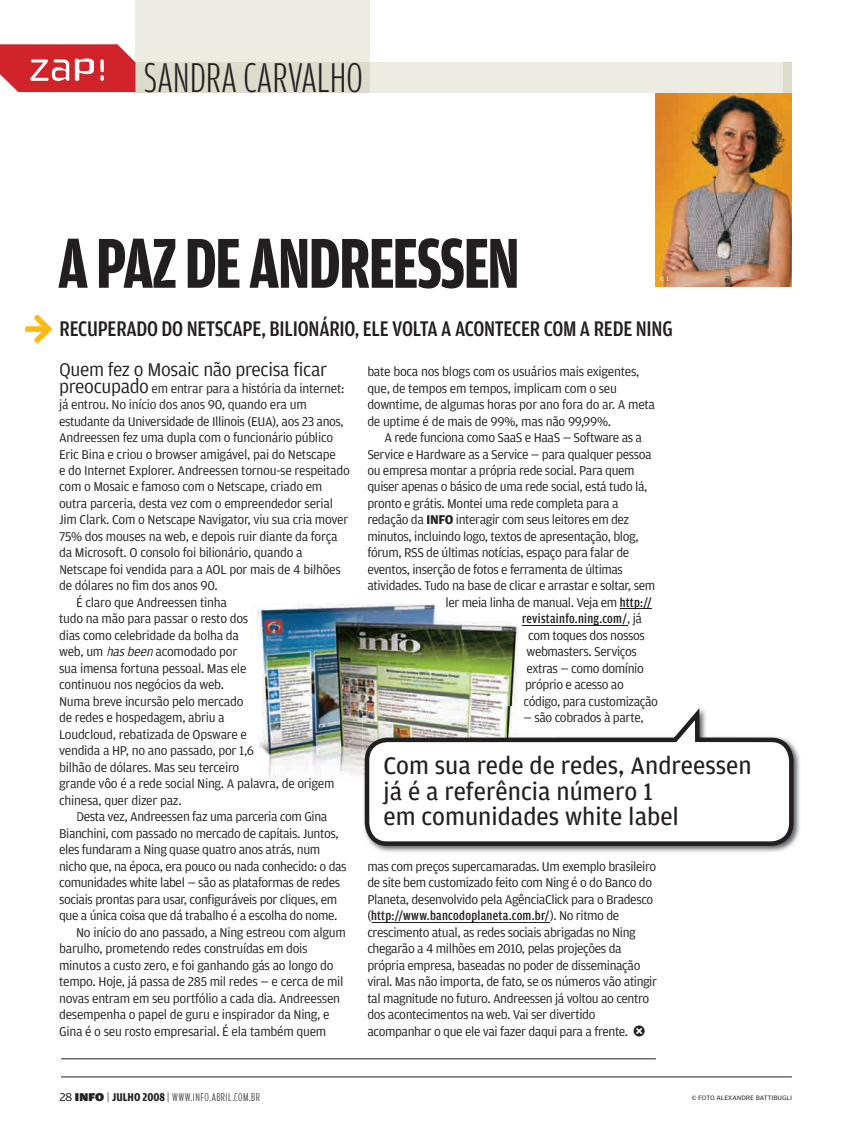
<style>
.page{position:relative;width:857px;height:1128px;background:#fff}
.page>*{position:absolute;margin:0;border:0;box-sizing:border-box;transform-origin:0 0}
.t1{font:700 75px "Amplitude Comp";letter-spacing:-.02em;color:#231f20}
.t2{font:54.3px "Clicker Expert";color:#fcb914}
.t3{font:300 44.25px "Amplitude Comp";color:#231f20}
.t4{font:25.5px/25.5px "Amplitude";color:#231f20}
.t5{font:500 22.5px "Amplitude Cond";letter-spacing:-.01em;color:#231f20;scale:.96 1}
.t6{font:19.5px/16.5px "Amplitude";letter-spacing:-.02em;color:#231f20}
.t7{font:13.5px/16.5px "Amplitude";letter-spacing:-.03em;color:#231f20}
.t8{font:500 13.5px "Amplitude Cond";letter-spacing:.02em;color:#231f20}
.t9{font:300 12px "Amplitude Comp";letter-spacing:.04em;color:#231f20}
.t10{font:6.75px "Amplitude Wide";color:#231f20}
.t11{font:6.75px "Amplitude Wide";color:#fff}
.s1{font-style:italic}
.s2{color:#221e20}
.s3{color:#221e1f}
.s4{font-weight:700}
.s5{font-family:"Amplitude Cond";font-weight:500}
.s6{font-family:"Amplitude";font-weight:400}
.s7{font-family:"Eureka Glyphs";font-size:25.5px}
.s8{font-family:"Amplitude Wide";font-weight:400}
.s9{font-family:"Amplitude Wide";font-weight:900}
.s10{font-family:"Amplitude"}
.s11{font-family:"Amplitude Cond";font-weight:700}
</style>
<div class="page">
<img style="left:256px;top:603px;width:262px;height:174px">
<div style="left:135px;top:62px;width:657px;height:30px;background:#ecece3"></div>
<div style="left:135px;top:0;width:235px;height:62px;background:#ecece3"></div>
<div style="left:135px;top:62px;width:235px;height:30px;background:#dcdbcc"></div>
<hr style="left:61px;top:1077px;width:731px;height:1px;background:#231f20">
<hr style="left:61px;top:1058px;width:595px;height:1px;background:#231f20">
<svg style="left:783px;top:61px;width:9px;height:32px"></svg>
<div style="left:783px;top:62px;width:9px;height:30px;background:#dcdbcc"></div>
<svg style="left:0;top:44px;width:135px;height:48px;background:#d7444a"></svg>
<img style="left:656px;top:93px;width:135px;height:194px">
<img style="left:375px;top:747px;width:425px;height:105px">
<svg style="left:362px;top:702px;width:433px;height:146px"></svg>
<div style="left:447px;top:597px;width:108px;height:12px;background:#fff"></div>
<hr style="left:620px;top:608px;width:31px;height:1px;background:#231f20">
<hr style="left:555px;top:625px;width:71px;height:1px;background:#231f20">
<hr style="left:523px;top:625px;width:32px;height:1px;background:#231f20">
<div style="left:524px;top:696px;width:31px;height:10px;background:#fff"></div>
<hr style="left:555px;top:706px;width:103px;height:3px;background:#fff">
<hr style="left:524px;top:706px;width:31px;height:3px;background:#fff">
<div style="left:555px;top:712px;width:88px;height:13px;background:#fff"></div>
<div style="left:524px;top:712px;width:31px;height:13px;background:#fff"></div>
<hr style="left:372px;top:922px;width:177px;height:1px;background:#231f20">
<h3 class="t3" style="left:144px;top:51px;width:221px">SANDRA CARVALHO</h3>
<h1 class="t1" style="left:58px;top:218px;width:463px">A PAZ DE ANDREESSEN</h1>
<p class="t11" style="left:659px;top:275px;width:11px">© 1</p>
<h2 class="t2" style="left:22px;top:293px;width:35px">B</h2>
<h3 class="t5" style="left:59px;top:320px;width:640px">RECUPERADO DO NETSCAPE, BILIONÁRIO, ELE VOLTA A ACONTECER COM A REDE NING</h3>
<h3 class="t6" style="left:59px;top:362px;width:269px">Quem fez o Mosaic não precisa ficar preocupado</h3>
<p class="t7" style="left:151px;top:381px;width:194px">em entrar para a história da internet:</p>
<p class="t7" style="left:59px;top:397px;width:249px">já entrou. No início dos anos 90, quando era um</p>
<p class="t7" style="left:59px;top:414px;width:286px">estudante da Universidade de Illinois (EUA), aos 23 anos,</p>
<p class="t7" style="left:59px;top:430px;width:275px">Andreessen fez uma dupla com o funcionário público</p>
<p class="t7" style="left:59px;top:446px;width:278px">Eric Bina e criou o browser amigável, pai do Netscape</p>
<p class="t7" style="left:59px;top:463px;width:292px">e do Internet Explorer. Andreessen tornou-se respeitado</p>
<p class="t7" style="left:59px;top:479px;width:265px">com o Mosaic e famoso com o Netscape, criado em</p>
<p class="t7" style="left:59px;top:496px;width:275px">outra parceria, desta vez com o empreendedor serial</p>
<p class="t7" style="left:59px;top:512px;width:291px">Jim Clark. Com o Netscape Navigator, viu sua cria mover</p>
<p class="t7" style="left:59px;top:529px;width:280px">75% dos mouses na web, e depois ruir diante da força</p>
<p class="t7" style="left:59px;top:545px;width:245px">da Microsoft. O consolo foi bilionário, quando a</p>
<p class="t7" style="left:59px;top:562px;width:283px">Netscape foi vendida para a AOL por mais de 4 bilhões</p>
<p class="t7" style="left:59px;top:578px;width:160px">de dólares no fim dos anos 90.</p>
<p class="t7" style="left:76px;top:595px;width:152px">É claro que Andreessen tinha</p>
<p class="t7" style="left:59px;top:611px;width:191px">tudo na mão para passar o resto dos</p>
<p class="t7" style="left:59px;top:628px;width:181px">dias como celebridade da bolha da</p>
<p class="t7" style="left:59px;top:644px;width:180px">web, um <span class="s1">hasbeen</span> acomodado por</p>
<p class="t7" style="left:59px;top:661px;width:189px">sua imensa fortuna pessoal. Mas ele</p>
<p class="t7" style="left:59px;top:677px;width:166px">continuou nos negócios da web.</p>
<p class="t7" style="left:59px;top:694px;width:186px">Numa breve incursão pelo mercado</p>
<p class="t7" style="left:59px;top:710px;width:167px">de redes e hospedagem, abriu a</p>
<p class="t7" style="left:59px;top:727px;width:189px">Loudcloud, rebatizada de Opsware e</p>
<p class="t7" style="left:59px;top:743px;width:196px">vendida a HP, no ano passado, por 1,6</p>
<p class="t7" style="left:59px;top:760px;width:182px">bilhão de dólares. Mas seu terceiro</p>
<p class="t7" style="left:59px;top:776px;width:277px">grande vôo é a rede social Ning. A palav<span class="s2">ra,</span> <span class="s3">de o</span>rigem</p>
<p class="t7" style="left:59px;top:793px;width:124px">chinesa, quer dizer paz.</p>
<p class="t7" style="left:76px;top:809px;width:253px">Desta vez, Andreessen faz uma parceria com Gina</p>
<p class="t7" style="left:59px;top:826px;width:281px">Bianchini, com passado no mercado de capitais. Juntos,</p>
<p class="t7" style="left:59px;top:842px;width:263px">eles fundaram a Ning quase quatro anos atrás, num</p>
<p class="t7" style="left:59px;top:859px;width:289px">nicho que, na época, era pouco ou nada conhecido: o das</p>
<p class="t7" style="left:59px;top:875px;width:282px">comunidades white label — são as plataformas de redes</p>
<p class="t7" style="left:59px;top:892px;width:279px">sociais prontas para usar, configuráveis por cliques, em</p>
<p class="t7" style="left:59px;top:908px;width:280px">que a única coisa que dá trabalho é a escolha do nome.</p>
<p class="t7" style="left:76px;top:925px;width:271px">No início do ano passado, a Ning estreou com algum</p>
<p class="t7" style="left:59px;top:941px;width:250px">barulho, prometendo redes construídas em dois</p>
<p class="t7" style="left:59px;top:958px;width:276px">minutos a custo zero, e foi ganhando gás ao longo do</p>
<p class="t7" style="left:59px;top:974px;width:286px">tempo. Hoje, já passa de 285 mil redes — e cerca de mil</p>
<p class="t7" style="left:59px;top:991px;width:282px">novas entram em seu portfólio a cada dia. Andreessen</p>
<p class="t7" style="left:59px;top:1007px;width:272px">desempenha o papel de guru e inspirador da Ning, e</p>
<p class="t7" style="left:59px;top:1024px;width:269px">Gina é o seu rosto empresarial. É ela também quem</p>
<p class="t7" style="left:367px;top:364px;width:289px">bate boca nos blogs com os usuários mais exigentes, que, de tempos em tempos, implicam com o seu downtime, de algumas horas por ano fora do ar. A meta de uptime é de mais de 99%, mas não 99,99%.</p>
<p class="t7" style="left:384px;top:430px;width:259px">A rede funciona como SaaS e HaaS — Software as a</p>
<p class="t7" style="left:367px;top:446px;width:286px">Service e Hardware as a Service — para qualquer pessoa</p>
<p class="t7" style="left:367px;top:463px;width:269px">ou empresa montar a própria rede social. Para quem</p>
<p class="t7" style="left:367px;top:479px;width:282px">quiser apenas o básico de uma rede social, está tudo lá,</p>
<p class="t7" style="left:367px;top:496px;width:253px">pronto e grátis. Montei uma rede completa para a</p>
<p class="t7" style="left:367px;top:512px;width:263px">redação da <span class="s4">INFO</span> interagir com seus leitores em dez</p>
<p class="t7" style="left:367px;top:529px;width:273px">minutos, incluindo logo, textos de apresentação, blog,</p>
<p class="t7" style="left:367px;top:545px;width:263px">fórum, RSS de últimas notícias, espaço para falar de</p>
<p class="t7" style="left:367px;top:562px;width:257px">eventos, inserção de fotos e ferramenta de últimas</p>
<p class="t7" style="left:367px;top:578px;width:289px">atividades. Tudo na base de clicar e arrastar e soltar, sem</p>
<p class="t7" style="left:445px;top:595px;width:207px">ler meia linha de manual. Veja em <span class="s5">http://</span></p>
<p class="t8" style="left:522px;top:614px;width:121px">revistainfo.ning.com/<span class="s6">, já</span></p>
<p class="t7" style="left:523px;top:628px;width:123px;text-indent:4px">com toques dos nossos webmasters. Serviços extras — como domínio próprio e acesso ao<br>cód go</p>
<p class="t7" style="left:541px;top:694px;width:118px">i , para customização</p>
<p class="t7" style="left:523px;top:710px;width:121px">— são cobrados à parte,</p>
<h3 class="t4" style="left:383px;top:753px;width:369px">Com sua rede de redes, Andreessen já é a referência número 1<br>em comunidades white label</h3>
<p class="t7" style="left:367px;top:859px;width:290px">mas com preços supercamaradas. Um exemplo brasileiro de site bem customizado feito com Ning é o do Banco do<br>Planeta, desenvolvido pela AgênciaClick para o Bradesco</p>
<p class="t8" style="left:367px;top:911px;width:253px"><span class="s6">(</span>http://www.bancodoplaneta.com.br/<span class="s6">). No ritmo de</span></p>
<p class="t7" style="left:367px;top:925px;width:291px">crescimento atual, as redes sociais abrigadas no Ning chegarão a 4 milhões em 2010, pelas projeções da própria empresa, baseadas no poder de disseminação viral. Mas não importa, de fato, se os números vão atingir tal magnitude no futuro. Andreessen já voltou ao centro dos acontecimentos na web. Vai ser divertido acompanhar o que ele vai fazer daqui para a frente.<span class="s7">[</span></p>
<p class="t9" style="left:59px;top:1090px;width:202px"><span class="s8">28</span> <span class="s9">INFO</span> <span class="s10">|</span> <span class="s11">JULHO 2008</span> <span class="s10">|</span> WWW.INFO.ABRIL.COM.BR</p>
<p class="t10" style="left:692px;top:1094px;width:102px">© FOTO ALEXANDRE BATTIBUGLI</p>
</div>
